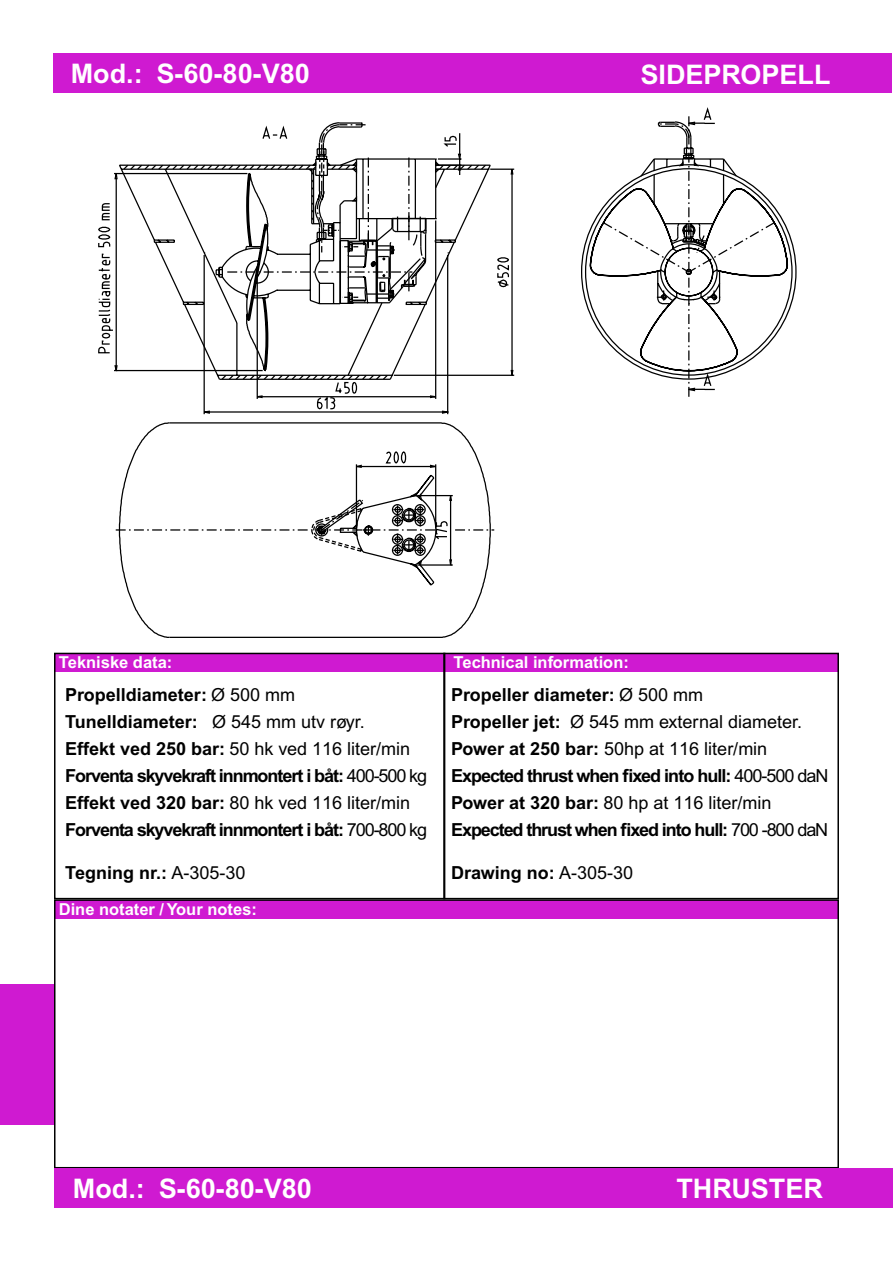
<style>
.page{position:relative;width:893px;height:1263px;background:#fff}
.page>*{position:absolute;margin:0;border:0;box-sizing:border-box;transform-origin:0 0}
.t1{font:700 27px "Arial";color:#fff}
.t2{font:700 18px/27px "Arial";letter-spacing:-.055em;color:#000}
.t3{font:700 18px "Arial";color:#000}
.t4{font:700 16.5px "Arial";color:#fff}
.s1{font-weight:400}
</style>
<div class="page">
<div style="left:0;top:984px;width:54px;height:141px;background:#cf1ad1"></div>
<div style="left:55px;top:900px;width:784px;height:18px;background:#cf1ad1"></div>
<div style="left:54px;top:899px;width:785px;height:269px;border:2px solid #000"></div>
<div style="left:55px;top:653px;width:784px;height:19px;background:#cf1ad1"></div>
<div style="left:443px;top:653px;width:396px;height:246px;border:2px solid #000"></div>
<div style="left:53px;top:53px;width:839px;height:40px;background:#cf1ad1"></div>
<div style="left:54px;top:653px;width:391px;height:246px;border:2px solid #000"></div>
<svg style="left:589px;top:115px;width:200px;height:282px"></svg>
<svg style="left:581px;top:132px;width:137px;height:173px"></svg>
<svg style="left:494px;top:168px;width:19px;height:208px"></svg>
<svg style="left:98px;top:203px;width:15px;height:151px"></svg>
<svg style="left:114px;top:122px;width:380px;height:516px"></svg>
<div style="left:54px;top:1168px;width:839px;height:40px;background:#cf1ad1"></div>
<p class="t1" style="left:71px;top:58px;width:240px">Mod.: S-60-80-V80</p>
<p class="t1" style="left:641px;top:58px;width:191px">SIDEPROPELL</p>
<p class="t4" style="left:59px;top:653px;width:115px">Tekniske data:</p>
<p class="t4" style="left:453px;top:653px;width:177px">Technical information:</p>
<p class="t2" style="left:65px;top:681px;width:363px">Propelldiameter: <span class="s1">Ø 500 mm </span>Tunelldiameter: <span class="s1">Ø 545 mm utv røyr.<br></span>Effekt ved 250 bar: <span class="s1">50 hk ved 116 liter/min </span>Forventa skyvekraft innmontert i båt: <span class="s1">400-500 kg </span>Effekt ved 320 bar: <span class="s1">80 hk ved 116 liter/min </span>Forventa skyvekraft innmontert i båt: <span class="s1">700-800 kg</span></p>
<p class="t3" style="left:65px;top:862px;width:182px">Tegning nr.: <span class="s1">A-305-30</span></p>
<p class="t4" style="left:59px;top:899px;width:200px">Dine notater / Your notes:</p>
<p class="t2" style="left:451px;top:681px;width:379px">Propeller diameter: <span class="s1">Ø 500 mm<br></span>Propeller jet: <span class="s1">Ø 545 mm external diameter.<br></span>Power at 250 bar: <span class="s1">50hp at 116 liter/min </span>Expected thrust when fixed into hull: <span class="s1">400-500 daN </span>Power at 320 bar: <span class="s1">80 hp at 116 liter/min </span>Expected thrust when fixed into hull: <span class="s1">700 -800 daN</span></p>
<p class="t3" style="left:451px;top:862px;width:184px">Drawing no: <span class="s1">A-305-30</span></p>
<p class="t1" style="left:73px;top:1173px;width:240px">Mod.: S-60-80-V80</p>
<p class="t1" style="left:676px;top:1172px;width:148px">THRUSTER</p>
</div>
